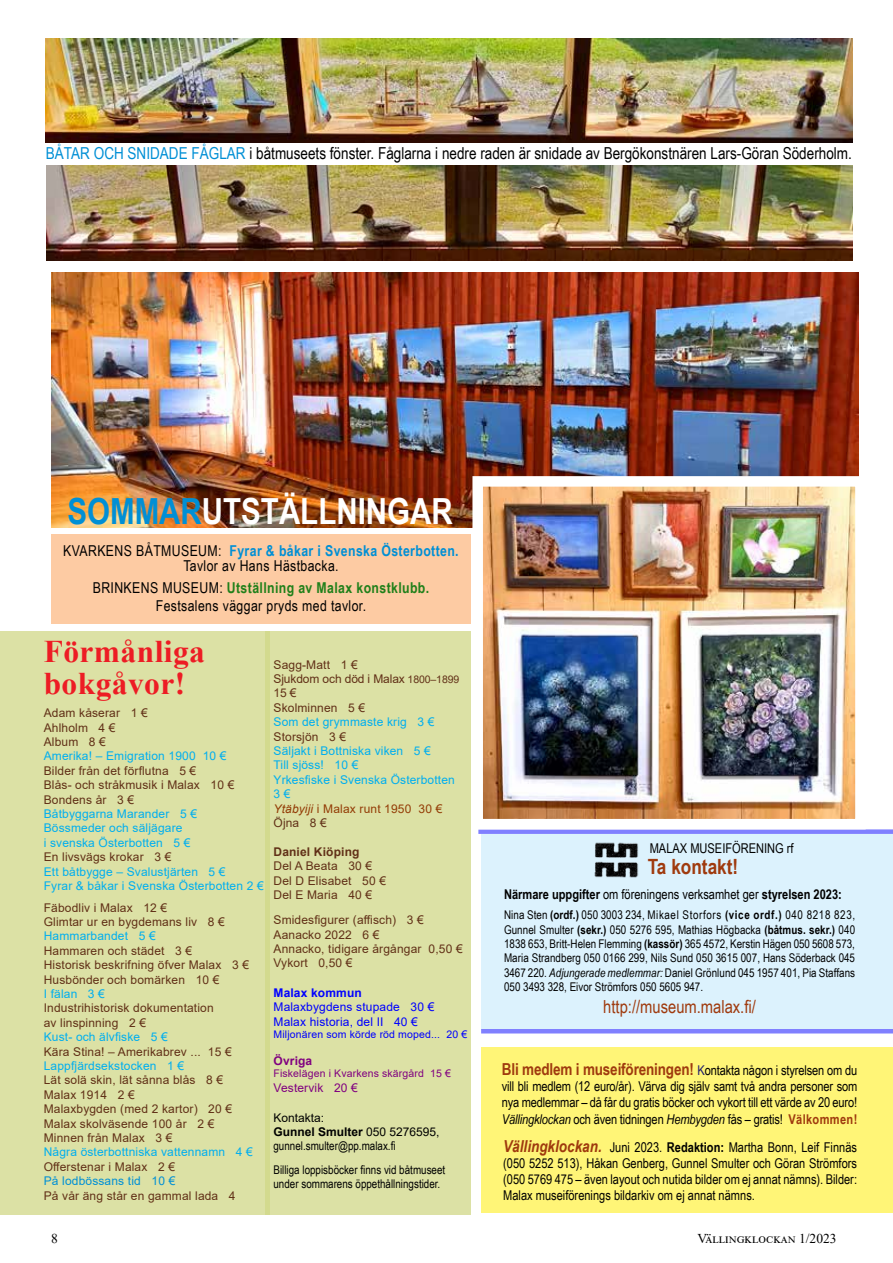
<style>
.page{position:relative;width:893px;height:1263px;background:#fff}
.page>*{position:absolute;margin:0;border:0;box-sizing:border-box;transform-origin:0 0}
.t1{font:700 36px "Arial Narrow";color:#fff}
.t2{font:700 31.5px/31.5px "Times New Roman";letter-spacing:.015em;color:#ed1c24}
.t3{font:700 21px "Arial Narrow";color:#9f3a0e}
.t4{font:18px "Arial Narrow";color:#9f3a0e}
.t5{font:16.5px "Arial Narrow";color:#000}
.t6{font:700 16.5px "Arial Narrow";letter-spacing:-.01em;color:#9f3a0e}
.t7{font:15px/15px "Arial Narrow";letter-spacing:.025em;color:#000;text-align:center}
.t8{font:13.5px/16.2px "Arial Narrow";color:#000;text-align:justify}
.t9{font:700 13.5px "Arial Narrow";color:#000}
.t10{font:13.5px "Times New Roman";color:#000}
.t11{font:12px/14.4px "Arial";letter-spacing:.015em;color:#613017}
.t12{font:12px/14.4px "Arial Narrow";color:#000;text-align:justify}
.t13{font:12px/14.4px "Arial";letter-spacing:.015em;color:#00aeef}
.t14{font:12px/14.4px "Arial";letter-spacing:.015em;color:#00f}
.t15{font:12px/14.4px "Arial";color:#000}
.t16{font:12px "Arial";letter-spacing:.015em;color:#008fd5}
.t17{font:700 12px "Arial";letter-spacing:.015em;color:#613017}
.t18{font:12px "Arial";letter-spacing:.015em;color:#800080}
.t19{font:700 12px "Arial";letter-spacing:.015em;color:#00f}
.t20{font:700 12px "Arial";letter-spacing:.015em;color:#800080}
.t21{font:10.5px "Arial";letter-spacing:.015em;color:#00f}
.t22{font:10.5px "Arial";letter-spacing:.015em;color:#800080}
.s1{color:#008fd5}
.s2{font-weight:700;color:#008fd5}
.s3{font-weight:700;color:#20801a}
.s4{font-size:10.5px}
.s5{font-style:italic;color:#933c06}
.s6{color:#933c06}
.s7{color:#613017}
.s8{font-weight:700}
.s9{font-weight:400}
.s10{font-style:italic}
.s11{font-weight:400;font-size:13.5px;color:#201c6f}
.s12{font-weight:400;font-size:13.5px;color:#000}
.s13{font-weight:700;color:#9f3a0e}
.s14{font-weight:700;font-style:italic;font-size:16.5px;color:#9f3a0e}
</style>
<div class="page">
<div style="left:51px;top:534px;width:420px;height:90px;background:#fdcba3"></div>
<div style="left:265px;top:631px;width:206px;height:584px;background:#dce1a5"></div>
<div style="left:481px;top:1047px;width:412px;height:166px;background:#fff577"></div>
<div style="left:0;top:631px;width:270px;height:584px;background:#dce1a5"></div>
<div style="left:481px;top:834px;width:412px;height:196px;background:#dcf2fd"></div>
<img style="left:594px;top:843px;width:44px;height:34px">
<svg style="left:478px;top:829px;width:415px;height:5px;background:#9292ff"></svg>
<img style="left:46px;top:38px;width:806px;height:105px">
<img style="left:47px;top:166px;width:805px;height:94px">
<img style="left:51px;top:272px;width:808px;height:256px">
<hr style="left:481px;top:1029px;width:412px;height:4px;background:#8080ff">
<img style="left:483px;top:487px;width:372px;height:331px">
<h3 class="t5" style="left:46px;top:141px;width:807px"><span class="s1">BÅTAR OCH SNIDADE FÅGLAR</span> i båtmuseets fönster. Fåglarna i nedre raden är snidade av Bergökonstnären Lars-Göran Söderholm.</h3>
<h1 class="t1" style="left:67px;top:484px;width:387px"><span class="s1">SOMMAR</span>UTSTÄLLNINGAR</h1>
<p class="t7" style="left:63px;top:543px;width:397px">KVARKENS BÅTMUSEUM: <span class="s2">Fyrar &amp; båkar i Svenska Österbotten.<br></span>Tavlor av Hans Hästbacka.</p>
<p class="t7" style="left:93px;top:578px;width:338px;line-height:18px">BRINKENS MUSEUM: <span class="s3">Utställning av Malax konstklubb.<br></span>Festsalens väggar pryds med tavlor.</p>
<h2 class="t2" style="left:44px;top:635px;width:163px">Förmånliga bokgåvor!</h2>
<p class="t11" style="left:44px;top:706px;width:106px">Adam kåserar 1 €<br>Ahlholm 4 €<br>Album 8 €</p>
<p class="t13" style="left:44px;top:749px;width:184px">Amerika! – Emigration 1900 10 €</p>
<p class="t11" style="left:44px;top:763px;width:192px">Bilder från det förflutna 5 €<br>Blås- och stråkmusik i Malax 10 €<br>Bondens år 3 €</p>
<p class="t13" style="left:44px;top:806px;width:155px">Båtbyggarna Marander 5 €<br>Bössmeder och säljägare<br>i svenska Österbotten 5 €</p>
<p class="t11" style="left:44px;top:850px;width:129px">En livsvägs krokar 3 €</p>
<p class="t13" style="left:44px;top:864px;width:222px">Ett båtbygge – Svalustjärten 5 €<br>Fyrar &amp; båkar i Svenska Österbotten 2 €</p>
<p class="t11" style="left:44px;top:900px;width:183px">Fäbodliv i Malax 12 €<br>Glimtar ur en bygdemans liv 8 €</p>
<p class="t13" style="left:44px;top:929px;width:114px">Hammarbandet 5 €</p>
<p class="t11" style="left:44px;top:943px;width:207px">Hammaren och städet 3 €<br>Historisk beskrifning öfver Malax 3 €<br>Husbönder och bomärken 10 €</p>
<p class="t13" style="left:44px;top:986px;width:63px">I fälan 3 €</p>
<p class="t11" style="left:44px;top:1001px;width:172px">Industrihistorisk dokumentation av linspinning 2 €</p>
<p class="t13" style="left:44px;top:1030px;width:126px">Kust- och älvfiske 5 €</p>
<p class="t11" style="left:44px;top:1044px;width:190px">Kära Stina! – Amerikabrev ... 15 €</p>
<p class="t13" style="left:44px;top:1058px;width:142px">Lappfjärdsekstocken 1 €</p>
<p class="t11" style="left:44px;top:1073px;width:190px">Lät solä skin, lät sånna blås 8 €<br>Malax 1914 2 €<br>Malaxbygden (med 2 kartor) 20 €<br>Malax skolväsende 100 år 2 €<br>Minnen från Malax 3 €</p>
<p class="t13" style="left:44px;top:1145px;width:211px">Några österbottniska vattennamn 4 €</p>
<p class="t11" style="left:44px;top:1159px;width:133px">Offerstenar i Malax 2 €</p>
<p class="t16" style="left:44px;top:1173px;width:133px">På lodbössans tid 10 €</p>
<p class="t11" style="left:44px;top:1188px;width:193px">På vår äng står en gammal lada 4</p>
<p class="t11" style="left:273px;top:657px;width:187px">Sagg-Matt 1 €<br>Sjukdom och död i Malax <span class="s4">1800–1899<br></span>15 €<br>Skolminnen 5 €</p>
<p class="t13" style="left:273px;top:715px;width:162px">Som det grymmaste krig 3 €</p>
<p class="t11" style="left:273px;top:729px;width:74px">Storsjön 3 €</p>
<p class="t13" style="left:273px;top:743px;width:183px">Säljakt i Bottniska viken 5 €<br>Till sjöss! 10 €<br>Yrkesfiske i Svenska Österbotten<br>3 €<br><span class="s5">Ytäbyiji</span> <span class="s6">i Malax runt 1950 30 €<br></span><span class="s7">Öjna 8 €</span></p>
<p class="t17" style="left:273px;top:843px;width:88px">Daniel Kiöping</p>
<p class="t11" style="left:273px;top:859px;width:114px">Del A Beata 30 €<br>Del D Elisabet 50 €<br>Del E Maria 40 €</p>
<p class="t11" style="left:273px;top:913px;width:191px">Smidesfigurer (affisch) 3 €<br>Aanacko 2022 6 €<br>Annacko, tidigare årgångar 0,50 €<br>Vykort 0,50 €</p>
<p class="t19" style="left:273px;top:984px;width:90px">Malax kommun</p>
<p class="t14" style="left:273px;top:1000px;width:162px">Malaxbygdens stupade 30 €<br>Malax historia, del II 40 €</p>
<p class="t21" style="left:273px;top:1027px;width:195px">Miljonären som körde röd moped... 20 €</p>
<p class="t20" style="left:273px;top:1052px;width:40px">Övriga</p>
<p class="t22" style="left:273px;top:1066px;width:179px">Fiskelägen i Kvarkens skärgård 15 €</p>
<p class="t18" style="left:273px;top:1079px;width:86px">Vestervik 20 €</p>
<p class="t15" style="left:273px;top:1110px;width:168px">Kontakta:<br><span class="s8">Gunnel Smulter</span> 050 5276595,</p>
<p class="t12" style="left:273px;top:1134px;width:173px;line-height:23.4px">gunnel.smulter@pp.malax.fi<br>Billiga loppisböcker finns vid båtmuseet</p>
<p class="t12" style="left:273px;top:1176px;width:168px">under sommarens öppethållningstider.</p>
<p class="t10" style="left:51px;top:1228px;width:8px">8</p>
<p class="t8" style="left:650px;top:840px;width:145px">MALAX MUSEIFÖRENING rf</p>
<h3 class="t3" style="left:648px;top:850px;width:92px">Ta kontakt!</h3>
<p class="t9" style="left:504px;top:884px;width:339px">Närmare uppgifter <span class="s9">om föreningens verksamhet ger</span> styrelsen 2023:</p>
<p class="t12" style="left:504px;top:907px;width:353px">Nina Sten <span class="s8">(ordf.)</span> 050 3003 234, Mikael Storfors <span class="s8">(vice ordf.)</span> 040 8218 823, Gunnel Smulter <span class="s8">(sekr.)</span> 050 5276 595, Mathias Högbacka <span class="s8">(båtmus. sekr.)</span> 040<br>1838 653, Britt-Helen Flemming <span class="s8">(kassör)</span> 365 4572, Kerstin Hägen 050 5608 573, Maria Strandberg 050 0166 299, Nils Sund 050 3615 007, Hans Söderback 045<br>3467 220. <span class="s10">Adjungerade medlemmar:</span> Daniel Grönlund 045 1957 401, Pia Staffans 050 3493 328, Eivor Strömfors 050 5605 947.</p>
<h3 class="t4" style="left:603px;top:993px;width:154px">http://museum.malax.fi/</h3>
<h3 class="t6" style="left:502px;top:1057px;width:357px">Bli medlem i museiföreningen! <span class="s11">K</span><span class="s12">ontakta någon i styrelsen om du</span></h3>
<p class="t8" style="left:502px;top:1078px;width:357px">vill bli medlem (12 euro/år). Värva dig själv samt två andra personer som nya medlemmar – då får du gratis böcker och vykort till ett värde av 20 euro!<br><span class="s10">Vällingklockan</span> och även tidningen <span class="s10">Hembygden</span> fås – gratis! <span class="s13">Välkommen!</span></p>
<p class="t8" style="left:503px;top:1138px;width:355px"><span class="s14">Vällingklockan.</span> Juni 2023. <span class="s8">Redaktion:</span> Martha Bonn, Leif Finnäs (050 5252 513), Håkan Genberg, Gunnel Smulter och Göran Strömfors (050 5769 475 – även layout och nutida bilder om ej annat nämns). Bilder:<br>Malax museiförenings bildarkiv om ej annat nämns.</p>
<p class="t10" style="left:697px;top:1228px;width:141px">Vällingklockan 1/2023</p>
</div>
